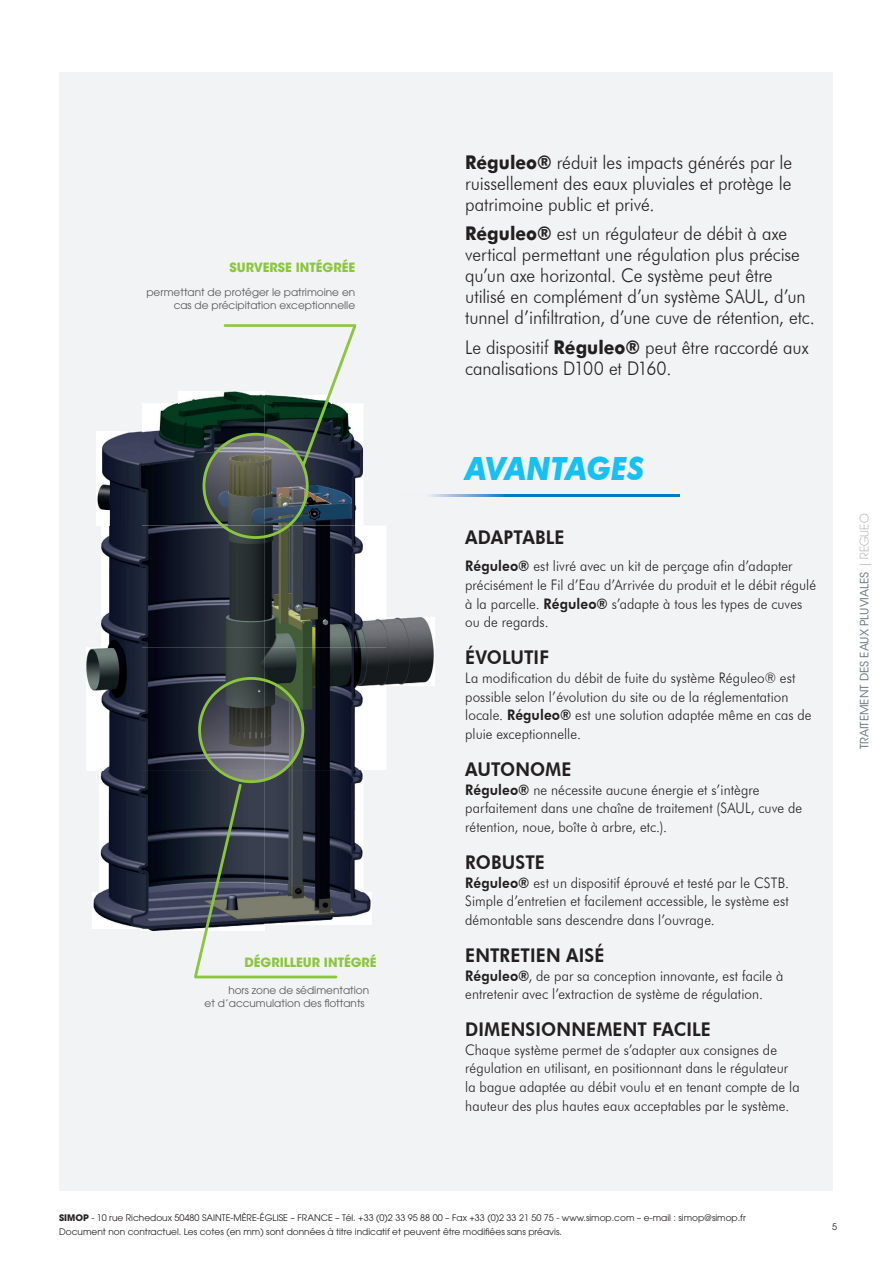
<style>
.page{position:relative;width:893px;height:1263px;background:#fff}
.page>*{position:absolute;margin:0;border:0;box-sizing:border-box;transform-origin:0 0}
.t1{font:italic 700 31.95px "Futura BT";letter-spacing:-.005em;color:#15c0f2;scale:.93 1}
.t2{font:300 18.9px/21px "Futura BT";letter-spacing:-.005em;color:#231f20;scale:.93 1}
.t3{font:800 18.9px "Futura BT";letter-spacing:.005em;color:#231f20;scale:.93 1}
.t4{font:300 14.55px/18.6px "Futura BT";letter-spacing:.005em;color:#231f20;scale:.93 1}
.t5{font:700 12.75px "ITC Avant Garde Std";color:#8bc63e}
.t6{font:11.4px "ITC Avant Garde Std";color:#6a747b}
.t7{font:10.5px/12.6px "ITC Avant Garde Pro";color:#57585a}
.t8{font:9px/13.5px "ITC Avant Garde Pro";color:#231f20}
.s1{font-family:"Futura";font-weight:700}
.s2{font-weight:800}
.s3{font-weight:200}
.s4{font-weight:700}
</style>
<div class="page">
<div style="left:59px;top:72px;width:774px;height:1119px;background:#f2f3f4"></div>
<svg style="left:430px;top:495px;width:249px;height:1px"></svg>
<img style="left:92px;top:892px;width:172px;height:38px">
<img style="left:264px;top:892px;width:107px;height:33px">
<img style="left:100px;top:770px;width:263px;height:122px">
<img style="left:87px;top:648px;width:299px;height:122px">
<img style="left:386px;top:617px;width:48px;height:69px">
<img style="left:102px;top:525px;width:284px;height:123px">
<img style="left:96px;top:432px;width:46px;height:93px">
<img style="left:142px;top:403px;width:221px;height:122px">
<img style="left:264px;top:396px;width:36px;height:7px">
<img style="left:178px;top:392px;width:86px;height:11px">
<img style="left:222px;top:525px;width:67px;height:12px">
<img style="left:204px;top:434px;width:103px;height:91px">
<div style="left:203px;top:433px;width:106px;height:106px;border:3px solid #8bc63e;border-radius:50%"></div>
<hr style="left:225px;top:324px;width:130px;height:3px;background:#8bc63e">
<img style="left:219px;top:770px;width:45px;height:12px">
<img style="left:264px;top:770px;width:20px;height:10px">
<img style="left:200px;top:678px;width:64px;height:92px">
<img style="left:264px;top:680px;width:39px;height:90px">
<div style="left:198px;top:677px;width:106px;height:106px;border:3px solid #8bc63e;border-radius:50%"></div>
<hr style="left:196px;top:975px;width:140px;height:3px;background:#8bc63e">
<svg style="left:300px;top:324px;width:58px;height:144px"></svg>
<svg style="left:192px;top:782px;width:52px;height:197px"></svg>
<p class="t5" style="left:230px;top:259px;width:127px">SURVERSE INTÉGRÉE</p>
<p class="t7" style="left:146px;top:286px;width:210px;text-align:right">permettant de protéger le patrimoine en cas de précipitation exceptionnelle</p>
<p class="t5" style="left:244px;top:954px;width:134px">DÉGRILLEUR INTÉGRÉ</p>
<p class="t7" style="left:205px;top:984px;width:166px;text-indent:24px">hors zone de sédimentation et d’accumulation des flottants</p>
<p class="t2" style="left:465px;top:152px;width:353px;text-align:justify"><span class="s1">Réguleo®</span> réduit les impacts générés par le ruissellement des eaux pluviales et protège le patrimoine public et privé.</p>
<p class="t2" style="left:465px;top:223px;width:377px"><span class="s1">Réguleo®</span> est un régulateur de débit à axe vertical permettant une régulation plus précise qu’un axe horizontal. Ce système peut être utilisé en complément d’un système SAUL, d’un tunnel d’infiltration, d’une cuve de rétention, etc.</p>
<p class="t2" style="left:465px;top:337px;width:371px">Le dispositif <span class="s1">Réguleo®</span> peut être raccordé aux canalisations D100 et D160.</p>
<h1 class="t1" style="left:465px;top:449px;width:194px">AVANTAGES</h1>
<p class="t3" style="left:465px;top:526px;width:108px">ADAPTABLE</p>
<p class="t4" style="left:465px;top:557px;width:379px"><span class="s2">Réguleo®</span> est livré avec un kit de perçage afin d’adapter précisément le Fil d’Eau d’Arrivée du produit et le débit régulé à la parcelle. <span class="s2">Réguleo®</span> s’adapte à tous les types de cuves ou de regards.</p>
<p class="t3" style="left:465px;top:646px;width:91px">ÉVOLUTIF</p>
<p class="t4" style="left:465px;top:668px;width:374px">La modification du débit de fuite du système Réguleo® est possible selon l’évolution du site ou de la réglementation locale. <span class="s2">Réguleo®</span> est une solution adaptée même en cas de pluie exceptionnelle.</p>
<p class="t3" style="left:465px;top:758px;width:116px">AUTONOME</p>
<p class="t4" style="left:465px;top:780px;width:364px"><span class="s2">Réguleo®</span> ne nécessite aucune énergie et s’intègre parfaitement dans une chaîne de traitement (SAUL, cuve de rétention, noue, boîte à arbre, etc.).</p>
<p class="t3" style="left:465px;top:851px;width:87px">ROBUSTE</p>
<p class="t4" style="left:465px;top:873px;width:350px;text-align:justify"><span class="s2">Réguleo®</span> est un dispositif éprouvé et testé par le CSTB.<br>Simple d’entretien et facilement accessible, le système est démontable sans descendre dans l’ouvrage.</p>
<p class="t3" style="left:465px;top:944px;width:151px">ENTRETIEN AISÉ</p>
<p class="t4" style="left:465px;top:966px;width:344px"><span class="s2">Réguleo®</span>, de par sa conception innovante, est facile à entretenir avec l’extraction de système de régulation.</p>
<p class="t3" style="left:465px;top:1018px;width:266px">DIMENSIONNEMENT FACILE</p>
<p class="t4" style="left:465px;top:1040px;width:361px">Chaque système permet de s’adapter aux consignes de régulation en utilisant, en positionnant dans le régulateur la bague adaptée au débit voulu et en tenant compte de la hauteur des plus hautes eaux acceptables par le système.</p>
<p class="t6" style="left:857px;top:749px;width:237px;rotate:-90deg">TRAITEMENT DES EAUX PLUVIALES <span class="s3">| REGUEO</span></p>
<p class="t8" style="left:59px;top:1211px;width:688px"><span class="s4">SIMOP</span> - 10 rue Richedoux 50480 SAINTE-MÈRE-ÉGLISE – FRANCE – Tél. +33 (0)2 33 95 88 00 – Fax +33 (0)2 33 21 50 75 - www.simop.com – e-mail : simop@simop.fr<br>Document non contractuel. Les cotes (en mm) sont données à titre indicatif et peuvent être modifiées sans préavis.</p>
<p class="t8" style="left:832px;top:1220px;width:6px">5</p>
</div>
